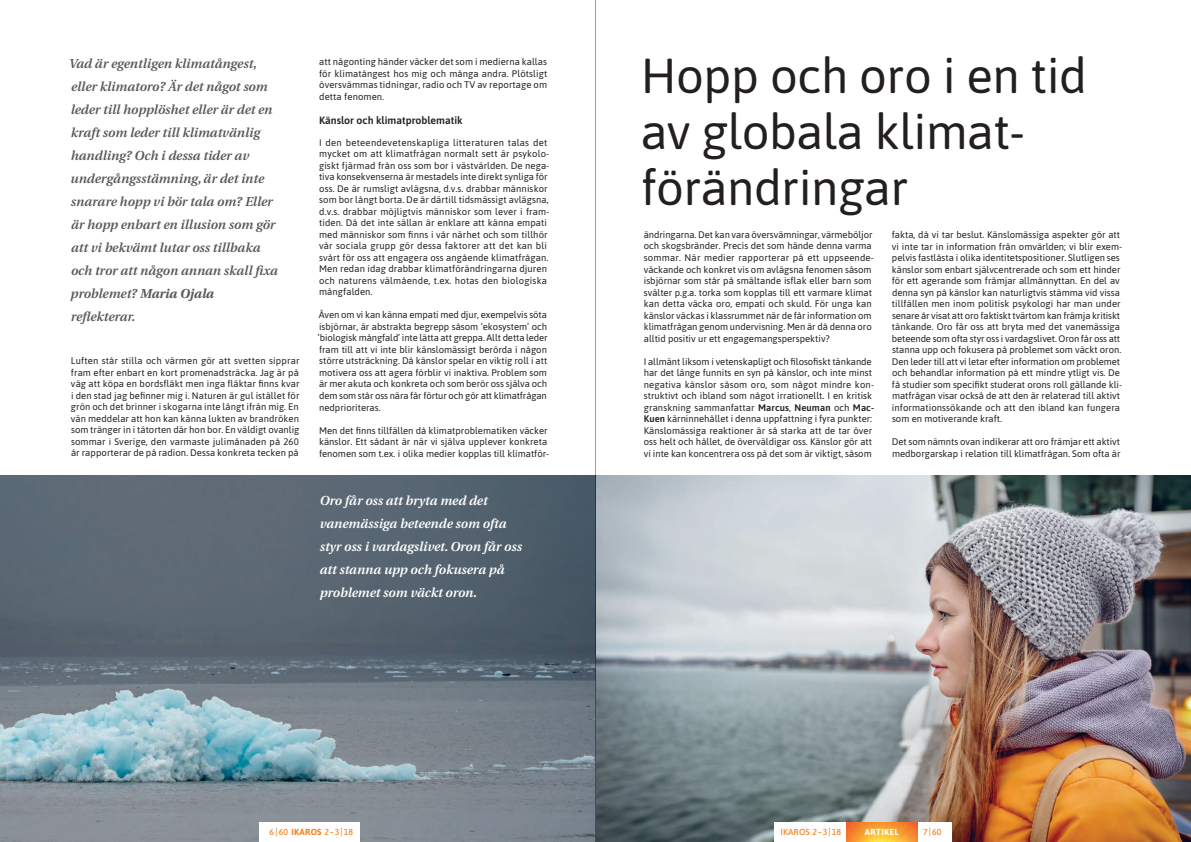
<style>
.page{position:relative;width:1191px;height:842px;background:#fff}
.page>*{position:absolute;margin:0;border:0;box-sizing:border-box;transform-origin:0 0}
.t1{font:49px/56.4px "Asap";letter-spacing:-.01em;color:#231f20}
.t2{font:italic 600 13px/23px "Utopia";color:#58595b}
.t3{font:italic 600 13px/23px "Utopia";color:#fff}
.t4{font:600 10.5px "Asap";color:#231f20}
.t5{font:9.5px/11.5px "Asap";color:#231f20}
.t6{font:700 8.8px "Asap";letter-spacing:.035em;color:#f5821f}
.t7{font:500 8.8px "Asap";letter-spacing:.01em;color:#f5821f}
.t8{font:700 8.7px "Asap";letter-spacing:.035em;color:#fff}
.s1{font-weight:700}
.s2{font-weight:600}
.s3{font-weight:500}
.s4{font-weight:500;font-size:9.6px}
.s5{font-weight:500;font-size:8.7px}
.s6{font-size:8.7px}
.s7{font-size:9.6px}
</style>
<div class="page">
<img style="left:0;top:475px;width:1191px;height:367px">
<div style="left:774px;top:822px;width:178px;height:20px;background:#fff"></div>
<div style="left:259px;top:822px;width:100px;height:20px;background:#fff"></div>
<img style="left:846px;top:822px;width:71px;height:20px">
<hr style="left:595px;top:0;width:1px;height:842px;background:#231f20">
<p class="t2" style="left:69px;top:52px;width:210px">Vad är egentligen klimatångest, eller klimatoro? Är det något som leder till hopplöshet eller är det en kraft som leder till klimatvänlig handling? Och i dessa tider av undergångsstämning, är det inte snarare hopp vi bör tala om? Eller är hopp enbart en illusion som gör att vi bekvämt lutar oss tillbaka och tror att någon annan skall fixa problemet? <span class="s1">Maria Ojala </span>reflekterar.</p>
<p class="t5" style="left:71px;top:355px;width:230px;text-align:justify">Luften står stilla och värmen gör att svetten sipprar fram efter enbart en kort promenadsträcka. Jag är på väg att köpa en bordsfläkt men inga fläktar finns kvar i den stad jag befinner mig i. Naturen är gul istället för grön och det brinner i skogarna inte långt ifrån mig. En vän meddelar att hon kan känna lukten av brandröken som tränger in i tätorten där hon bor. En väldigt ovanlig sommar i Sverige, den varmaste julimånaden på 260 år rapporterar de på radion. Dessa konkreta tecken på</p>
<p class="t5" style="left:319px;top:56px;width:230px;text-align:justify">att någonting händer väcker det som i medierna kallas för klimatångest hos mig och många andra. Plötsligt översvämmas tidningar, radio och TV av reportage om detta fenomen.</p>
<p class="t4" style="left:319px;top:113px;width:145px">Känslor och klimatproblematik</p>
<p class="t5" style="left:319px;top:136px;width:232px">I den beteendevetenskapliga litteraturen talas det mycket om att klimatfrågan normalt sett är psykolo&shy;giskt fjärmad från oss som bor i västvärlden. De nega&shy;tiva konsekvenserna är mestadels inte direkt synliga för oss. De är rumsligt avlägsna, d.v.s. drabbar människor som bor långt borta. De är därtill tidsmässigt avlägsna, d.v.s. drabbar möjligtvis människor som lever i fram&shy;tiden. Då det inte sällan är enklare att känna empati med människor som finns i vår närhet och som tillhör vår sociala grupp gör dessa faktorer att det kan bli svårt för oss att engagera oss angående klimatfrågan.<br>Men redan idag drabbar klimatförändringarna djuren och naturens välmående, t.ex. hotas den biologiska mångfalden.</p>
<p class="t5" style="left:318px;top:309px;width:231px;text-align:justify">Även om vi kan känna empati med djur, exempelvis söta isbjörnar, är abstrakta begrepp såsom ’ekosystem’ och ’biologisk mångfald’ inte lätta att greppa. Allt detta leder fram till att vi inte blir känslomässigt berörda i någon större utsträckning. Då känslor spelar en viktig roll i att motivera oss att agera förblir vi inaktiva. Problem som är mer akuta och konkreta och som berör oss själva och dem som står oss nära får förtur och gör att klimatfrågan nedprioriteras.</p>
<p class="t5" style="left:319px;top:424px;width:232px">Men det finns tillfällen då klimatproblematiken väcker känslor. Ett sådant är när vi själva upplever konkreta fenomen som t.ex. i olika medier kopplas till klimatför-</p>
<h2 class="t3" style="left:320px;top:490px;width:204px">Oro får oss att bryta med det vanemässiga beteende som ofta styr oss i vardagslivet. Oron får oss att stanna upp och fokusera på problemet som väckt oron.</h2>
<h1 class="t1" style="left:640px;top:45px;width:448px">Hopp och oro i en tid av globala klimat&shy;förändringar</h1>
<p class="t5" style="left:644px;top:228px;width:232px">ändringarna. Det kan vara översvämningar, värmeböljor och skogsbränder. Precis det som hände denna varma sommar. När medier rapporterar på ett uppseende&shy;väckande och konkret vis om avlägsna fenomen såsom isbjörnar som står på smältande isflak eller barn som svälter p.g.a. torka som kopplas till ett varmare klimat kan detta väcka oro, empati och skuld. För unga kan känslor väckas i klassrummet när de får information om klimatfrågan genom undervisning. Men är då denna oro alltid positiv ur ett engagemangsperspektiv?</p>
<p class="t5" style="left:643px;top:355px;width:232px">I allmänt liksom i vetenskapligt och filosofiskt tänkande har det länge funnits en syn på känslor, och inte minst negativa känslor såsom oro, som något mindre kon&shy;struktivt och ibland som något irrationellt. I en kritisk granskning sammanfattar <span class="s2">Marcus</span>, <span class="s2">Neuman</span> och <span class="s2">Mac-Kuen</span> kärninnehållet i denna uppfattning i fyra punkter:<br>Känslomässiga reaktioner är så starka att de tar över oss helt och hållet, de överväldigar oss. Känslor gör att vi inte kan koncentrera oss på det som är viktigt, såsom</p>
<p class="t5" style="left:892px;top:228px;width:232px">fakta, då vi tar beslut. Känslomässiga aspekter gör att vi inte tar in information från omvärlden; vi blir exem&shy;pelvis fastlåsta i olika identitetspositioner. Slutligen ses känslor som enbart självcentrerade och som ett hinder för ett agerande som främjar allmännyttan. En del av denna syn på känslor kan naturligtvis stämma vid vissa tillfällen men inom politisk psykologi har man under senare år visat att oro faktiskt tvärtom kan främja kritiskt tänkande. Oro får oss att bryta med det vanemässiga beteende som ofta styr oss i vardagslivet. Oron får oss att stanna upp och fokusera på problemet som väckt oron.<br>Den leder till att vi letar efter information om problemet och behandlar information på ett mindre ytligt vis. De få studier som specifikt studerat orons roll gällande kli&shy;matfrågan visar också de att den är relaterad till aktivt informationssökande och att den ibland kan fungera som en motiverande kraft.</p>
<p class="t5" style="left:892px;top:436px;width:230px">Det som nämnts ovan indikerar att oro främjar ett aktivt medborgarskap i relation till klimatfrågan. Som ofta är</p>
<p class="t6" style="left:270px;top:826px;width:85px"><span class="s3">6</span><span class="s4">|</span><span class="s3">60</span> IKAROS <span class="s5">2–3</span><span class="s4">|</span><span class="s5">18</span></p>
<p class="t7" style="left:780px;top:826px;width:62px">IKAROS <span class="s6">2– 3</span><span class="s7">|</span>18</p>
<p class="t8" style="left:865px;top:826px;width:35px">ARTIKEL</p>
<p class="t7" style="left:923px;top:826px;width:20px">7<span class="s7">|</span>60</p>
</div>
